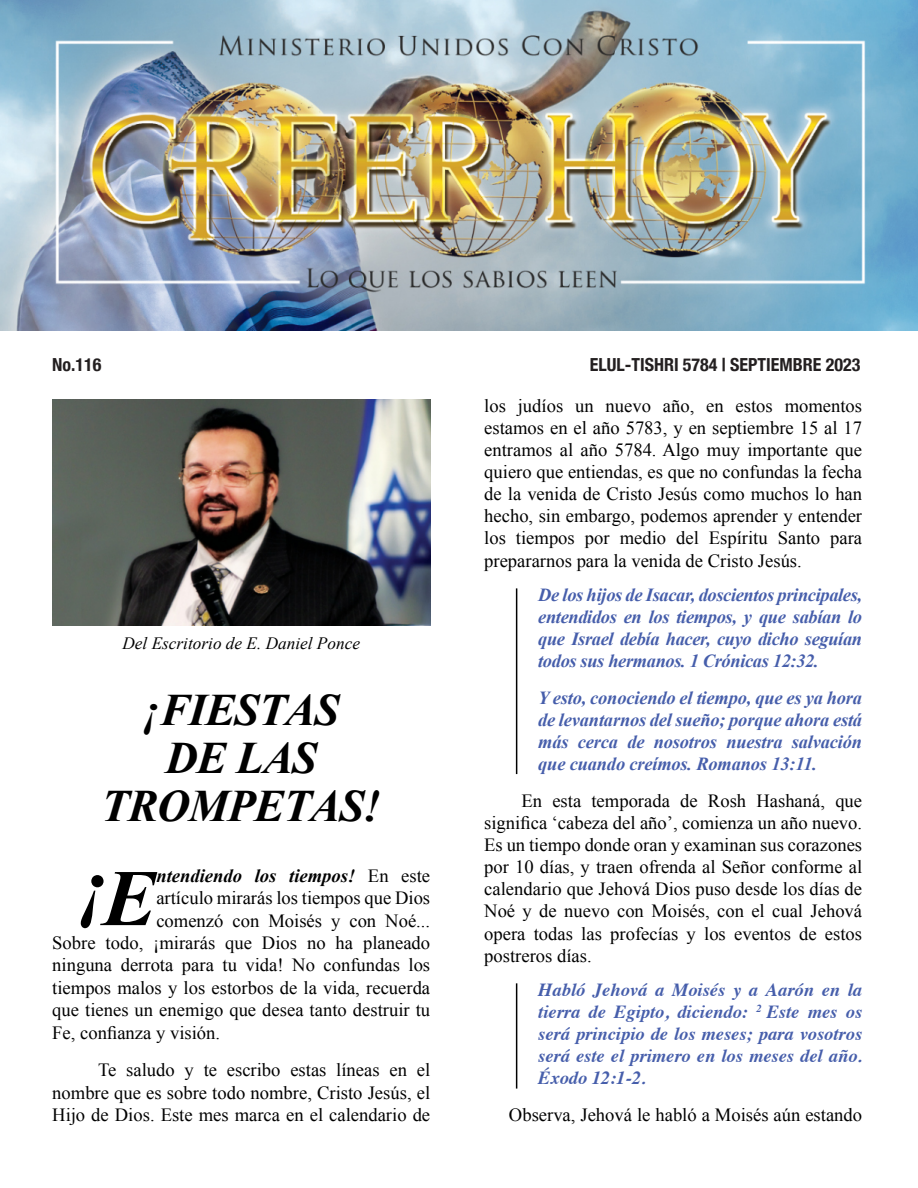
<style>
.page{position:relative;width:918px;height:1188px;background:#fff}
.page>*{position:absolute;margin:0;border:0;box-sizing:border-box;transform-origin:0 0}
.t1{font:italic 700 76.8px "Times New Roman";color:#000}
.t2{font:italic 700 45px/48px "Times New Roman";letter-spacing:-.02em;color:#000;text-align:center}
.t3{font:18.6px/22px "Times New Roman";color:#000;text-align:justify}
.t4{font:italic 700 18.6px "Times New Roman";color:#000}
.t5{font:italic 700 18.45px/22px "Times New Roman";letter-spacing:-.02em;color:#465eab;text-align:justify}
.t6{font:italic 700 18.45px/22px "Times";color:#465eab;text-align:justify}
.t7{font:700 condensed 18px "Helvetica Neue";color:#231f20}
.t8{font:italic 17.25px "Times New Roman";color:#000}
.s1{font-size:80.1px}
.s2{font-weight:400;font-style:normal}
</style>
<div class="page">
<hr style="left:516px;top:588px;width:1px;height:186px;background:#000">
<hr style="left:516px;top:983px;width:1px;height:106px;background:#000">
<img style="left:0;top:0;width:918px;height:331px">
<img style="left:52px;top:399px;width:378px;height:227px">
<p class="t7" style="left:52px;top:354px;width:51px">No.116</p>
<p class="t7" style="left:590px;top:354px;width:272px">ELUL-TISHRI 5784 | SEPTIEMBRE 2023</p>
<p class="t8" style="left:122px;top:637px;width:239px">Del Escritorio de E. Daniel Ponce</p>
<h2 class="t2" style="left:102px;top:690px;width:281px">¡FIESTAS<br>DE LAS<br>TROMPETAS!</h2>
<h1 class="t1" style="left:79px;top:860px;width:79px">¡<span class="s1">E</span></h1>
<p class="t4" style="left:156px;top:869px;width:275px">ntendiendo los tiempos! <span class="s2">En este</span></p>
<p class="t3" style="left:156px;top:889px;width:275px">artículo mirarás los tiempos que Dios</p>
<p class="t3" style="left:156px;top:911px;width:275px">comenzó con Moisés y con Noé...</p>
<p class="t3" style="left:52px;top:933px;width:379px">Sobre todo, ¡mirarás que Dios no ha planeado</p>
<p class="t3" style="left:52px;top:956px;width:379px">ninguna derrota para tu vida! No confundas los</p>
<p class="t3" style="left:52px;top:978px;width:379px">tiempos malos y los estorbos de la vida, recuerda</p>
<p class="t3" style="left:52px;top:1001px;width:379px">que tienes un enemigo que desea tanto destruir tu</p>
<p class="t3" style="left:52px;top:1023px;width:169px">Fe, confianza y visión.</p>
<p class="t3" style="left:52px;top:1060px;width:379px;line-height:22.5px;text-indent:46px">Te saludo y te escribo estas líneas en el nombre que es sobre todo nombre, Cristo Jesús, el Hĳo de Dios. Este mes marca en el calendario de</p>
<p class="t3" style="left:484px;top:397px;width:379px">los judíos un nuevo año, en estos momentos estamos en el año 5783, y en septiembre 15 al 17 entramos al año 5784. Algo muy importante que quiero que entiendas, es que no confundas la fecha de la venida de Cristo Jesús como muchos lo han hecho, sin embargo, podemos aprender y entender los tiempos por medio del Espíritu Santo para prepararnos para la venida de Cristo Jesús.</p>
<p class="t5" style="left:538px;top:585px;width:325px">De los hĳos de Isacar, doscientos principales, entendidos en los tiempos, y que sabían lo que Israel debía hacer, cuyo dicho seguían todos sus hermanos. 1 Crónicas 12:32.</p>
<p class="t5" style="left:538px;top:689px;width:325px">Y esto, conociendo el tiempo, que es ya hora de levantarnos del sueño; porque ahora está más cerca de nosotros nuestra salvación que cuando creímos. Romanos 13:11.</p>
<p class="t3" style="left:484px;top:792px;width:379px;text-indent:37px">En esta temporada de Rosh Hashaná, que significa ‘cabeza del año’, comienza un año nuevo.<br>Es un tiempo donde oran y examinan sus corazones por 10 días, y traen ofrenda al Señor conforme al calendario que Jehová Dios puso desde los días de Noé y de nuevo con Moisés, con el cual Jehová opera todas las profecías y los eventos de estos postreros días.</p>
<p class="t6" style="left:538px;top:980px;width:325px">Habló Jehová a Moisés y a Aarón en la tierra de Egipto, diciendo: <sup>2</sup> Este mes os será principio de los meses; para vosotros será este el primero en los meses del año.<br>Éxodo 12:1-2.</p>
<p class="t3" style="left:509px;top:1106px;width:355px">Observa, Jehová le habló a Moisés aún estando</p>
</div>
